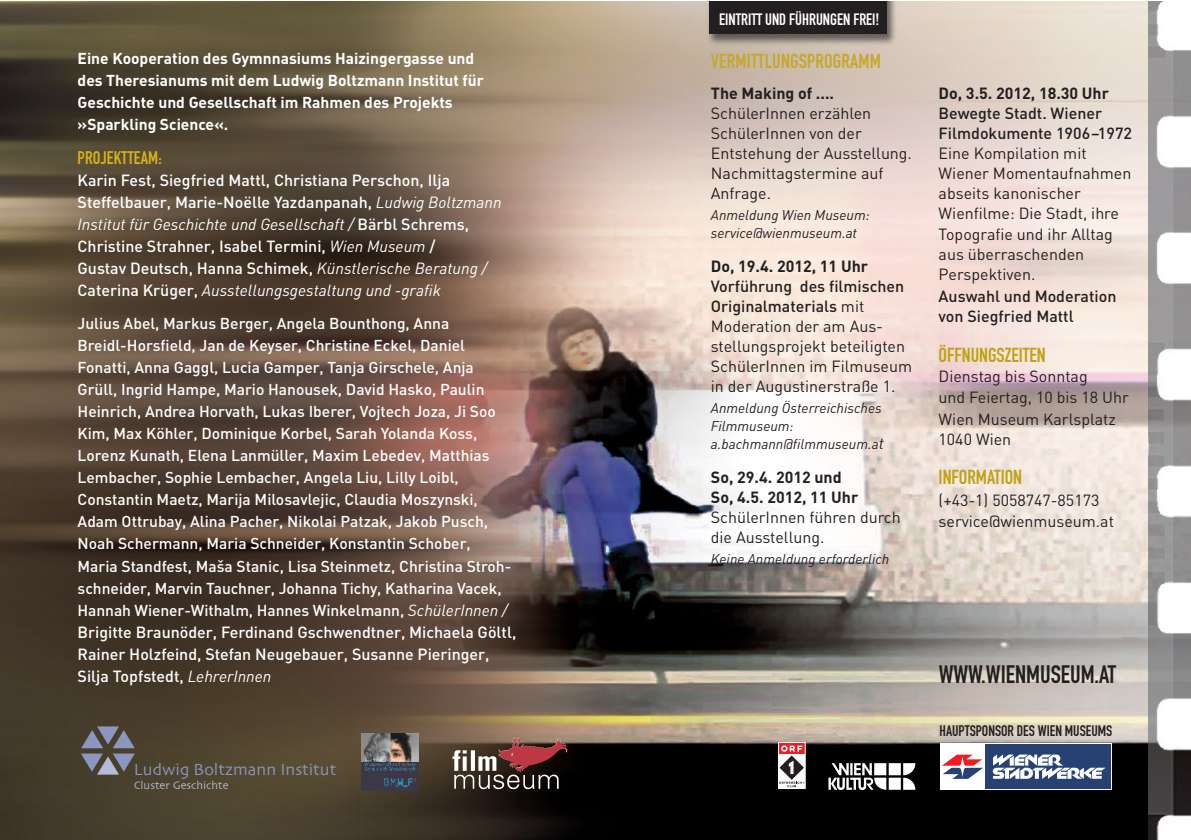
<style>
.page{position:relative;width:1191px;height:840px;background:#fff}
.page>*{position:absolute;margin:0;border:0;box-sizing:border-box;transform-origin:0 0}
.t1{font:24.8px "DIN Engschrift";color:#231f20}
.t2{font:20px "DIN Engschrift";color:#bfa215}
.t3{font:20px "DIN Engschrift";letter-spacing:.01em;color:#c5a82e}
.t4{font:18px "DIN Engschrift";letter-spacing:.01em;color:#d4b219}
.t5{font:16.8px "Skia";color:#8b97c1}
.t6{font:16.2px "DIN Engschrift";color:#fff}
.t7{font:16px/20px "DIN";color:#231f20}
.t8{font:500 16px/22px "DIN";color:#fff}
.t9{font:700 16px/20px "DIN";color:#231f20}
.t10{font:500 16px/20px "DIN";color:#231f20}
.t11{font:500 15.6px/22px "DIN";color:#fff}
.t12{font:700 15.6px/22px "DIN";color:#fff}
.t13{font:15px "DIN Engschrift";color:#231f20}
.t14{font:italic 14px/18px "DIN";color:#231f20}
.t15{font:11.6px "Skia";color:#b4bbd6}
.s1{font-weight:400;font-style:italic}
.s2{font-weight:400;font-style:italic;font-size:16px}
.s3{font-weight:500}
.s4{font-size:16px}
</style>
<div class="page">
<img style="left:0;top:1px;width:1149px;height:838px">
<img style="left:1149px;top:1px;width:42px;height:838px">
<img style="left:454px;top:743px;width:102px;height:45px">
<img style="left:361px;top:733px;width:58px;height:57px">
<svg style="left:81px;top:726px;width:54px;height:21px"></svg>
<svg style="left:81px;top:753px;width:54px;height:21px"></svg>
<svg style="left:780px;top:743px;width:23px;height:43px"></svg>
<div style="left:778px;top:741px;width:27px;height:47px;border:1px solid #fff"></div>
<svg style="left:984px;top:743px;width:127px;height:46px"></svg>
<div style="left:940px;top:744px;width:170px;height:44px;background:#284173"></div>
<div style="left:939px;top:743px;width:45px;height:46px;background:#fff"></div>
<svg style="left:942px;top:754px;width:41px;height:24px"></svg>
<svg style="left:992px;top:754px;width:113px;height:24px"></svg>
<svg style="left:828px;top:762px;width:87px;height:27px"></svg>
<img style="left:702px;top:1px;width:200px;height:48px">
<div style="left:709px;top:1px;width:178px;height:33px;background:#231f20"></div>
<p class="t12" style="left:78px;top:47px;width:408px">Eine Kooperation des Gymnnasiums Haizingergasse und des Theresianums mit dem Ludwig Boltzmann Institut für Geschichte und Gesellschaft im Rahmen des Projekts »Sparkling Science«.</p>
<p class="t4" style="left:78px;top:147px;width:86px">PROJEKTTEAM:</p>
<p class="t8" style="left:78px;top:168px;width:425px">Karin Fest, Siegfried Mattl, Christiana Perschon, Ilja Steffelbauer, Marie-Noëlle Yazdanpanah, <span class="s1">Ludwig Boltzmann Institut für Geschichte und Gesellschaft /</span> Bärbl Schrems, Christine Strahner, Isabel Termini, <span class="s1">Wien Museum</span> /<br>Gustav Deutsch, Hanna Schimek, <span class="s1">Künstlerische Beratung / </span>Caterina Krüger, <span class="s1">Ausstellungsgestaltung und -grafik</span></p>
<p class="t11" style="left:78px;top:312px;width:435px">Julius Abel, Markus Berger, Angela Bounthong, Anna Breidl-Horsfield, Jan de Keyser, Christine Eckel, Daniel Fonatti, Anna Gaggl, Lucia Gamper, Tanja Girschele, Anja Grüll, Ingrid Hampe, Mario Hanousek, David Hasko, Paulin Heinrich, Andrea Horvath, Lukas Iberer, Vojtech Joza, Ji Soo Kim, Max Köhler, Dominique Korbel, Sarah Yolanda Koss, Lorenz Kunath, Elena Lanmüller, Maxim Lebedev, Matthias Lembacher, Sophie Lembacher, Angela Liu, Lilly Loibl, Constantin Maetz, Marija Milosavlejic, Claudia Moszynski, Adam Ottrubay, Alina Pacher, Nikolai Patzak, Jakob Pusch, Noah Schermann, Maria Schneider, Konstantin Schober, Maria Standfest, Maša Stanic, Lisa Steinmetz, Christina Stroh&shy;schneider, Marvin Tauchner, Johanna Tichy, Katharina Vacek, Hannah Wiener-Withalm, Hannes Winkelmann, <span class="s2">SchülerInnen /</span></p>
<p class="t8" style="left:78px;top:620px;width:440px">Brigitte Braunöder, Ferdinand Gschwendtner, Michaela Göltl,<br>Rainer Holzfeind, Stefan Neugebauer, Susanne Pieringer,<br>Silja Topfstedt, <span class="s1">LehrerInnen</span></p>
<p class="t5" style="left:134px;top:761px;width:204px">Ludwig Boltzmann Institut</p>
<p class="t15" style="left:134px;top:779px;width:96px">Cluster Geschichte</p>
<p class="t6" style="left:719px;top:10px;width:162px">EINTRITT UND FÜHRUNGEN FREI!</p>
<p class="t3" style="left:711px;top:49px;width:172px">VERMITTLUNGSPROGRAMM</p>
<p class="t9" style="left:711px;top:83px;width:125px">The Making of ....</p>
<p class="t7" style="left:711px;top:103px;width:203px">SchülerInnen erzählen<br>SchülerInnen von der<br>Entstehung der Ausstellung.<br>Nachmittagstermine auf<br>Anfrage.</p>
<p class="t14" style="left:711px;top:206px;width:160px">Anmeldung Wien Museum: service@wienmuseum.at</p>
<p class="t9" style="left:711px;top:255px;width:159px">Do, 19.4. 2012, 11 Uhr</p>
<p class="t7" style="left:711px;top:276px;width:203px"><span class="s3">Vorführung des filmischen<br>Originalmaterials</span> mit<br>Moderation der am Aus&shy;stellungsprojekt beteiligten<br>SchülerInnen im Filmuseum in der Augustinerstraße 1.</p>
<p class="t14" style="left:711px;top:398px;width:174px">Anmeldung Österreichisches<br>Filmmuseum: a.bachmann@filmmuseum.a<span class="s4">t</span></p>
<p class="t9" style="left:711px;top:466px;width:149px">So, 29.4. 2012 und<br>So, 4.5. 2012, 11 Uhr</p>
<p class="t7" style="left:711px;top:507px;width:191px">SchülerInnen führen durch die Ausstellung.</p>
<p class="t14" style="left:711px;top:549px;width:180px">Keine Anmeldung erforderlich</p>
<p class="t9" style="left:938px;top:83px;width:172px">Do, 3.5. 2012, 18.30 Uhr</p>
<p class="t10" style="left:938px;top:103px;width:195px">Bewegte Stadt. Wiener<br>Filmdokumente 1906–1972</p>
<p class="t7" style="left:938px;top:143px;width:194px">Eine Kompilation mit<br>Wiener Momentaufnahmen abseits kanonischer<br>Wienfilme: Die Stadt, ihre<br>Topografie und ihr Alltag aus überraschenden<br>Perspektiven.</p>
<p class="t10" style="left:938px;top:286px;width:179px">Auswahl und Moderation von Siegfried Mattl</p>
<p class="t2" style="left:938px;top:343px;width:109px">ÖFFNUNGSZEITEN</p>
<p class="t7" style="left:938px;top:366px;width:192px">Dienstag bis Sonntag<br>und Feiertag, 10 bis 18 Uhr</p>
<p class="t7" style="left:938px;top:409px;width:179px">Wien Museum Karlsplatz<br>1040 Wien</p>
<p class="t2" style="left:938px;top:465px;width:85px">INFORMATION</p>
<p class="t7" style="left:938px;top:490px;width:177px">(+43-1) 5058747-85173 service@wienmuseum.at</p>
<h1 class="t1" style="left:938px;top:659px;width:179px">WWW.WIENMUSEUM.AT</h1>
<p class="t13" style="left:939px;top:721px;width:174px">HAUPTSPONSOR DES WIEN MUSEUMS</p>
</div>
